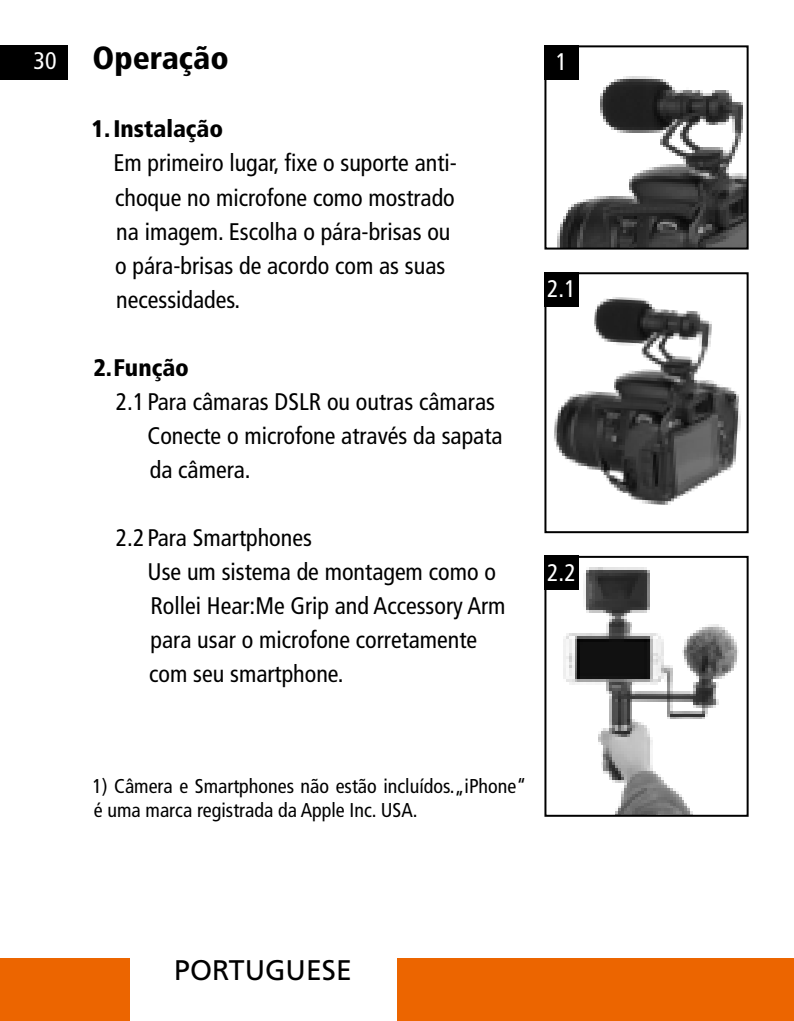
<style>
.page{position:relative;width:794px;height:1021px;background:#fff}
.page>*{position:absolute;margin:0;border:0;box-sizing:border-box;transform-origin:0 0}
.t1{font:900 condensed 32px "Frutiger LT";color:#000}
.t2{font:28.4px "Frutiger LT";color:#000}
.t3{font:condensed 24px/34px "Frutiger LT";color:#000}
.t4{font:900 condensed 24px "Frutiger LT";color:#000}
.t5{font:condensed 24px "Frutiger LT";color:#fff}
.t6{font:condensed 20px/24px "Frutiger LT";color:#000}
.s1{font-weight:400;font-size:24px;color:#fff}
</style>
<div class="page">
<div style="left:0;top:45px;width:68px;height:34px;background:#000"></div>
<div style="left:0;top:958px;width:129px;height:62px;background:#ec6500"></div>
<div style="left:397px;top:958px;width:397px;height:62px;background:#ec6500"></div>
<img style="left:558px;top:76px;width:187px;height:170px">
<div style="left:544px;top:45px;width:204px;height:204px;border:2px solid #000"></div>
<div style="left:544px;top:45px;width:34px;height:34px;background:#000"></div>
<img style="left:550px;top:294px;width:191px;height:211px">
<div style="left:544px;top:272px;width:204px;height:261px;border:2px solid #000"></div>
<div style="left:544px;top:272px;width:34px;height:34px;background:#000"></div>
<img style="left:563px;top:567px;width:176px;height:246px">
<div style="left:544px;top:556px;width:204px;height:260px;border:2px solid #000"></div>
<div style="left:544px;top:556px;width:34px;height:34px;background:#000"></div>
<h1 class="t1" style="left:34px;top:39px;width:197px"><span class="s1">30</span> Operação</h1>
<p class="t4" style="left:92px;top:115px;width:133px">1.Instalação</p>
<p class="t3" style="left:113px;top:146px;width:345px">Em primeiro lugar, fixe o suporte anti&shy;choque no microfone como mostrado na imagem. Escolha o pára-brisas ou o pára-brisas de acordo com as suas necessidades.</p>
<p class="t4" style="left:93px;top:353px;width:97px">2.Função</p>
<p class="t3" style="left:147px;top:384px;width:356px;text-indent:-32px">2.1 Para câmaras DSLR ou outras câmaras<br>Conecte o microfone através da sapata da câmera.</p>
<p class="t3" style="left:147px;top:520px;width:359px;text-indent:-32px">2.2 Para Smartphones<br>Use um sistema de montagem como o<br>Rollei Hear:Me Grip and Accessory Arm para usar o microfone corretamente com seu smartphone.</p>
<p class="t5" style="left:556px;top:48px;width:13px">1</p>
<p class="t5" style="left:547px;top:275px;width:30px">2.1</p>
<p class="t5" style="left:547px;top:558px;width:30px">2.2</p>
<p class="t6" style="left:93px;top:774px;width:435px">1) Câmera e Smartphones não estão incluídos.„iPhone“ é uma marca registrada da Apple Inc. USA.</p>
<p class="t2" style="left:174px;top:953px;width:179px">PORTUGUESE</p>
</div>
